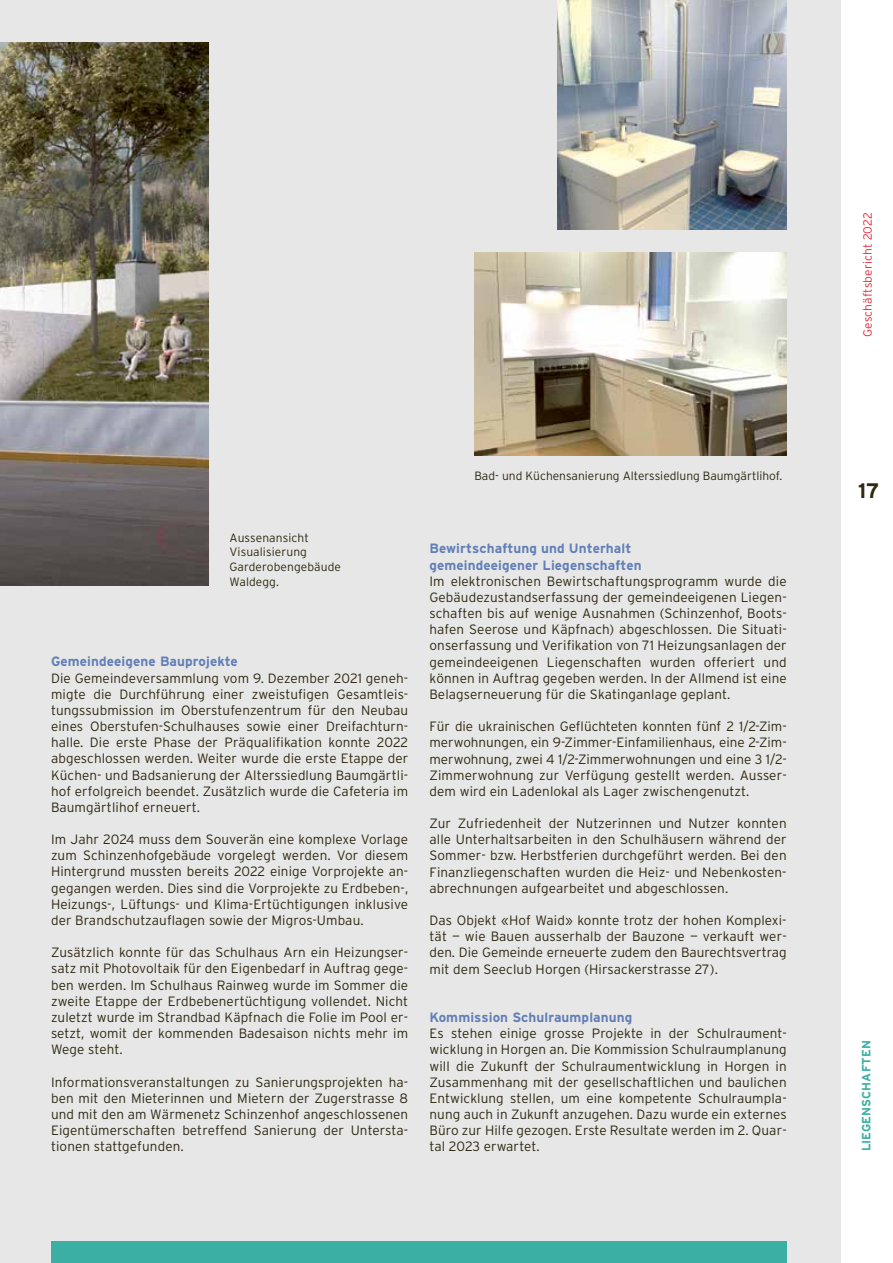
<style>
.page{position:relative;width:893px;height:1263px;background:#fff}
.page>*{position:absolute;margin:0;border:0;box-sizing:border-box;transform-origin:0 0}
.t1{font:700 21px "Interstate";color:#2f2912}
.t2{font:300 13.5px/16.2px "Interstate";letter-spacing:.01em;color:#2f2912;text-align:justify}
.t3{font:700 13.5px/16.2px "Interstate";letter-spacing:.01em;color:#627fb6}
.t4{font:300 12px/14.7px "Interstate";color:#2f2912}
.t5{font:300 12px "Interstate";letter-spacing:.01em;color:#e52c3a}
.t6{font:700 12px "Interstate";letter-spacing:.01em;color:#3bb0a2}
</style>
<div class="page">
<div style="left:0;top:0;width:841px;height:1263px;background:#e7e7e7"></div>
<div style="left:51px;top:1242px;width:736px;height:21px;background:#3bb0a2"></div>
<img style="left:0;top:43px;width:208px;height:543px">
<img style="left:475px;top:252px;width:312px;height:203px">
<img style="left:557px;top:0;width:230px;height:229px">
<p class="t4" style="left:230px;top:530px;width:113px">Aussenansicht<br>Visualisierung<br>Garderobengebäude<br>Waldegg.</p>
<p class="t3" style="left:51px;top:653px;width:188px">Gemeindeeigene Bauprojekte</p>
<p class="t2" style="left:51px;top:670px;width:359px">Die Gemeindeversammlung vom 9. Dezember 2021 geneh&shy;migte die Durchführung einer zweistufigen Gesamtleis&shy;tungssubmission im Oberstufenzentrum für den Neubau eines Oberstufen-Schulhauses sowie einer Dreifachturn&shy;halle. Die erste Phase der Präqualifikation konnte 2022 abgeschlossen werden. Weiter wurde die erste Etappe der Küchen- und Badsanierung der Alterssiedlung Baumgärtli&shy;hof erfolgreich beendet. Zusätzlich wurde die Cafeteria im Baumgärtlihof erneuert.</p>
<p class="t2" style="left:51px;top:831px;width:359px">Im Jahr 2024 muss dem Souverän eine komplexe Vorlage zum Schinzenhofgebäude vorgelegt werden. Vor diesem Hintergrund mussten bereits 2022 einige Vorprojekte an&shy;gegangen werden. Dies sind die Vorprojekte zu Erdbeben-, Heizungs-, Lüftungs- und Klima-Ertüchtigungen inklusive der Brandschutzauflagen sowie der Migros-Umbau.</p>
<p class="t2" style="left:51px;top:944px;width:359px">Zusätzlich konnte für das Schulhaus Arn ein Heizungser&shy;satz mit Photovoltaik für den Eigenbedarf in Auftrag gege&shy;ben werden. Im Schulhaus Rainweg wurde im Sommer die zweite Etappe der Erdbebenertüchtigung vollendet. Nicht zuletzt wurde im Strandbad Käpfnach die Folie im Pool er&shy;setzt, womit der kommenden Badesaison nichts mehr im Wege steht.</p>
<p class="t2" style="left:51px;top:1073px;width:359px">Informationsveranstaltungen zu Sanierungsprojekten ha&shy;ben mit den Mieterinnen und Mietern der Zugerstrasse 8 und mit den am Wärmenetz Schinzenhof angeschlossenen Eigentümerschaften betreffend Sanierung der Untersta&shy;tionen stattgefunden.</p>
<p class="t4" style="left:475px;top:468px;width:309px">Bad- und Küchensanierung Alterssiedlung Baumgärtlihof.</p>
<p class="t3" style="left:429px;top:540px;width:214px">Bewirtschaftung und Unterhalt gemeindeeigener Liegenschaften</p>
<p class="t2" style="left:429px;top:573px;width:359px">Im elektronischen Bewirtschaftungsprogramm wurde die Gebäudezustandserfassung der gemeindeeigenen Liegen&shy;schaften bis auf wenige Ausnahmen (Schinzenhof, Boots&shy;hafen Seerose und Käpfnach) abgeschlossen. Die Situati&shy;onserfassung und Verifikation von 71 Heizungsanlagen der gemeindeeigenen Liegenschaften wurden offeriert und können in Auftrag gegeben werden. In der Allmend ist eine Belagserneuerung für die Skatinganlage geplant.</p>
<p class="t2" style="left:429px;top:718px;width:359px">Für die ukrainischen Geflüchteten konnten fünf 2 1/2-Zim&shy;merwohnungen, ein 9-Zimmer-Einfamilienhaus, eine 2-Zim&shy;merwohnung, zwei 4 1/2-Zimmerwohnungen und eine 3 1/2- Zimmerwohnung zur Verfügung gestellt werden. Ausser&shy;dem wird ein Ladenlokal als Lager zwischengenutzt.</p>
<p class="t2" style="left:429px;top:815px;width:359px">Zur Zufriedenheit der Nutzerinnen und Nutzer konnten alle Unterhaltsarbeiten in den Schulhäusern während der Sommer- bzw. Herbstferien durchgeführt werden. Bei den Finanzliegenschaften wurden die Heiz- und Nebenkosten&shy;abrechnungen aufgearbeitet und abgeschlossen.</p>
<p class="t2" style="left:429px;top:912px;width:359px">Das Objekt «Hof Waid» konnte trotz der hohen Komplexi&shy;tät — wie Bauen ausserhalb der Bauzone — verkauft wer&shy;den. Die Gemeinde erneuerte zudem den Baurechtsvertrag mit dem Seeclub Horgen (Hirsackerstrasse 27).</p>
<p class="t3" style="left:429px;top:1009px;width:204px">Kommission Schulraumplanung</p>
<p class="t2" style="left:429px;top:1025px;width:359px">Es stehen einige grosse Projekte in der Schulraument&shy;wicklung in Horgen an. Die Kommission Schulraumplanung will die Zukunft der Schulraumentwicklung in Horgen in Zusammenhang mit der gesellschaftlichen und baulichen Entwicklung stellen, um eine kompetente Schulraumpla&shy;nung auch in Zukunft anzugehen. Dazu wurde ein externes Büro zur Hilfe gezogen. Erste Resultate werden im 2. Quar&shy;tal 2023 erwartet.</p>
<p class="t5" style="left:860px;top:337px;width:126px;rotate:-90deg">Geschäftsbericht 2022</p>
<h1 class="t1" style="left:858px;top:479px;width:23px">17</h1>
<p class="t6" style="left:860px;top:1151px;width:113px;rotate:-90deg">LIEGENSCHAFTEN</p>
</div>
